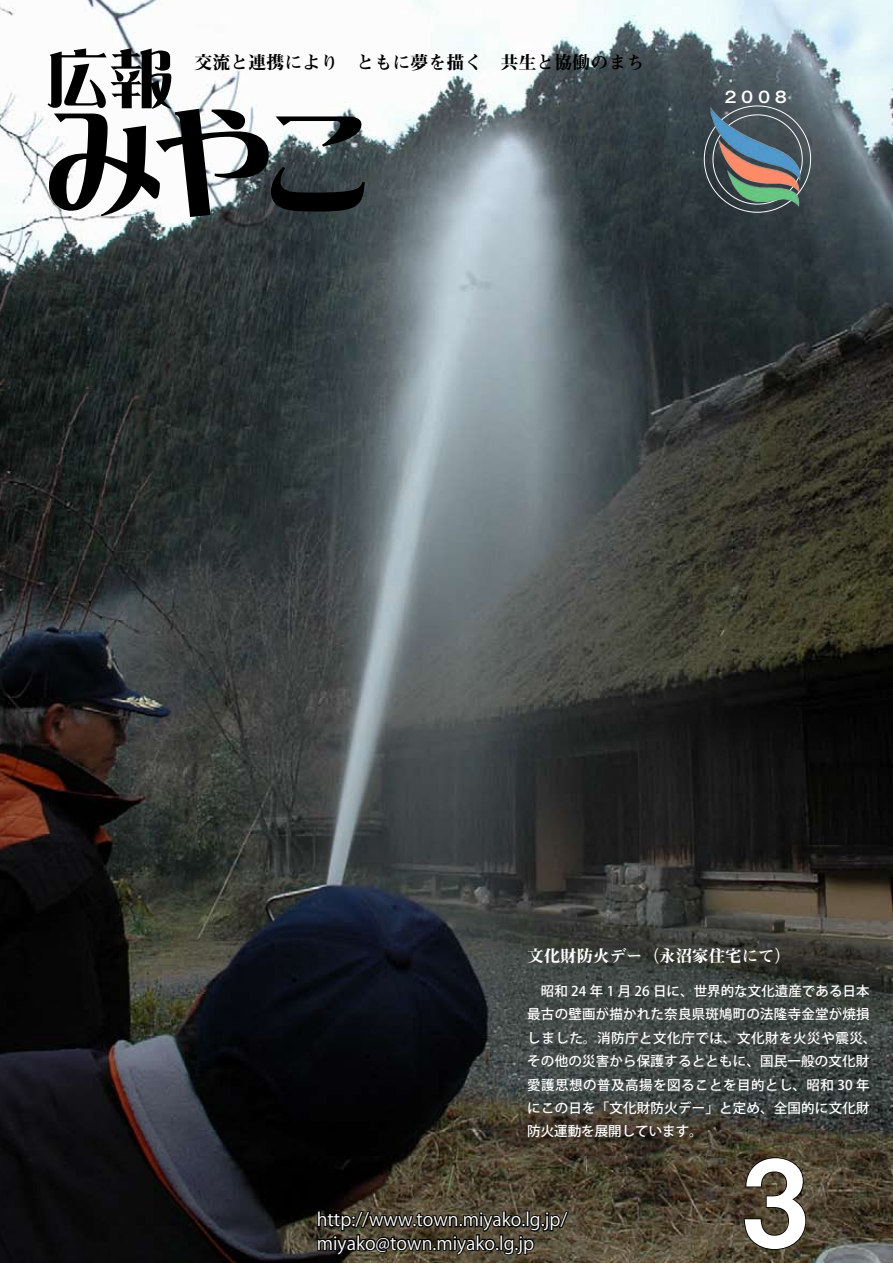
<style>
.page{position:relative;width:893px;height:1263px;background:#fff}
.page>*{position:absolute;margin:0;border:0;box-sizing:border-box;transform-origin:0 0}
.t1{font:120px "Midashi Go Pro MB31";color:#fff}
.t2{font:117px "DF Lei Ga So Std W9";color:#000}
.t3{font:63.75px "DF Lei Ga So Std W9";color:#000}
.t4{font:18px "Koz Go Std";color:#fff}
.t5{font:18px "Midashi Min Pro MA31";color:#000}
.t6{font:16.8px "Midashi Go Pro MB31";color:#fff}
.t7{font:16.5px "Midashi Min Pro MA31";color:#fff}
.t8{font:500 13.5px/23.4px "Koz Go Pro";letter-spacing:.015em;color:#fff}
</style>
<div class="page">
<img style="left:0;top:0;width:893px;height:1263px">
<img style="left:709px;top:106px;width:92px;height:88px">
<svg style="left:316px;top:1187px;width:254px;height:76px;background:#393225"></svg>
<svg style="left:743px;top:1156px;width:64px;height:95px;background:#483f2d"></svg>
<h3 class="t3" style="left:46px;top:44px;width:129px">広報</h3>
<h3 class="t5" style="left:194px;top:48px;width:451px">交流と連携により　ともに夢を描く　共生と協働のまち</h3>
<h2 class="t2" style="left:45px;top:99px;width:333px">みやこ</h2>
<p class="t6" style="left:722px;top:83px;width:69px">２００８</p>
<p class="t7" style="left:527px;top:943px;width:265px">文化財防火デー（永沼家住宅にて(</p>
<p class="t8" style="left:527px;top:980px;width:351px;text-indent:14px">昭和 24 年 1 月 26 日に、世界的な文化遺産である日本最古の壁画が描かれた奈良県斑鳩町の法隆寺金堂が焼損しました。消防庁と文化庁では、文化財を火災や震災、その他の災害から保護するとともに、国民一般の文化財愛護思想の普及高揚を図ることを目的とし、昭和 30 年にこの日を「文化財防火デー」と定め、全国的に文化財防火運動を展開しています。</p>
<h3 class="t4" style="left:317px;top:1208px;width:252px">http://www.town.miyako l g. j p. /</h3>
<h3 class="t4" style="left:317px;top:1232px;width:219px">miyako@town.miyako l g. j p.</h3>
<h1 class="t1" style="left:742px;top:1106px;width:68px">3</h1>
</div>
